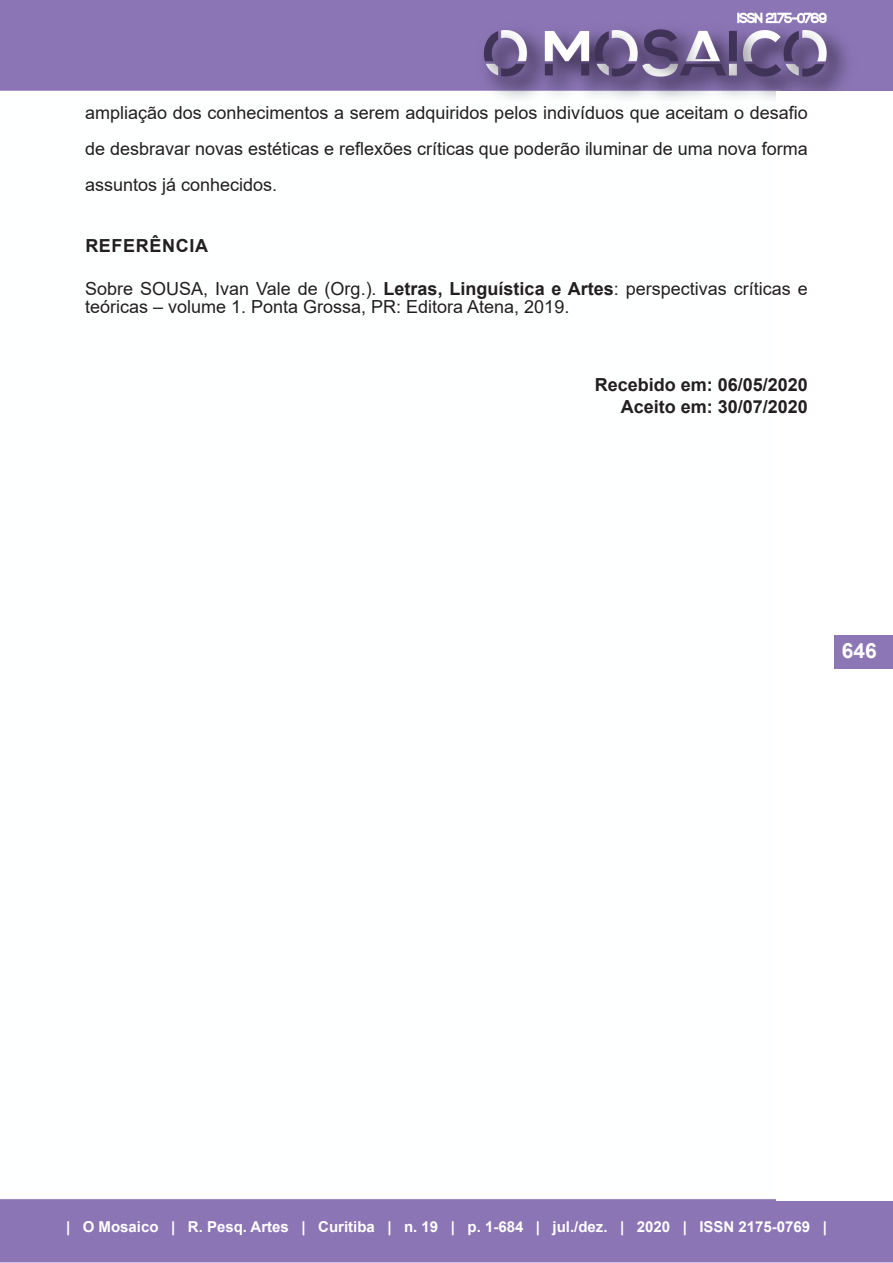
<style>
.page{position:relative;width:893px;height:1263px;background:#fff}
.page>*{position:absolute;margin:0;border:0;box-sizing:border-box;transform-origin:0 0}
.t1{font:700 21px "Arial";color:#fff}
.Corpo{font:18px/36px "Arial";color:#231f20;text-align:justify}
.referencias{font:18px/18px "Arial";color:#231f20}
.Recebido{font:700 18px "Arial";color:#231f20}
.Título_2{font:700 18px "Arial";letter-spacing:.035em;color:#231f20}
.t2{font:700 15px "Arial";color:#fff}
.s1{font-weight:700}
</style>
<div class="page">
<img style="left:0;top:0;width:893px;height:1263px">
<div style="left:777px;top:92px;width:116px;height:1109px;background:#fff"></div>
<div style="left:834px;top:635px;width:59px;height:33px;background:#8d76b5"></div>
<p class="Corpo" style="left:85px;top:95px;width:724px">ampliação dos conhecimentos a serem adquiridos pelos indivíduos que aceitam o desafio de desbravar novas estéticas e reflexões críticas que poderão iluminar de uma nova forma assuntos já conhecidos.</p>
<p class="Título_2" style="left:85px;top:233px;width:124px">REFERÊNCIA</p>
<p class="referencias" style="left:85px;top:280px;width:724px">Sobre SOUSA, Ivan Vale de (Org.). <span class="s1">Letras, Linguística e Artes</span>: perspectivas críticas e teóricas – volume 1. Ponta Grossa, PR: Editora Atena, 2019.</p>
<p class="Recebido" style="left:595px;top:372px;width:215px">Recebido em: 06/05/2020</p>
<p class="Recebido" style="left:621px;top:394px;width:189px">Aceito em: 30/07/2020</p>
<p class="t1" style="left:842px;top:636px;width:37px">646</p>
<p class="t2" style="left:66px;top:1216px;width:762px">| O Mosaico | R. Pesq. Artes | Curitiba | n. 19 | p. 1-684 | jul./dez. | 2020 | ISSN 2175-0769 |</p>
</div>
